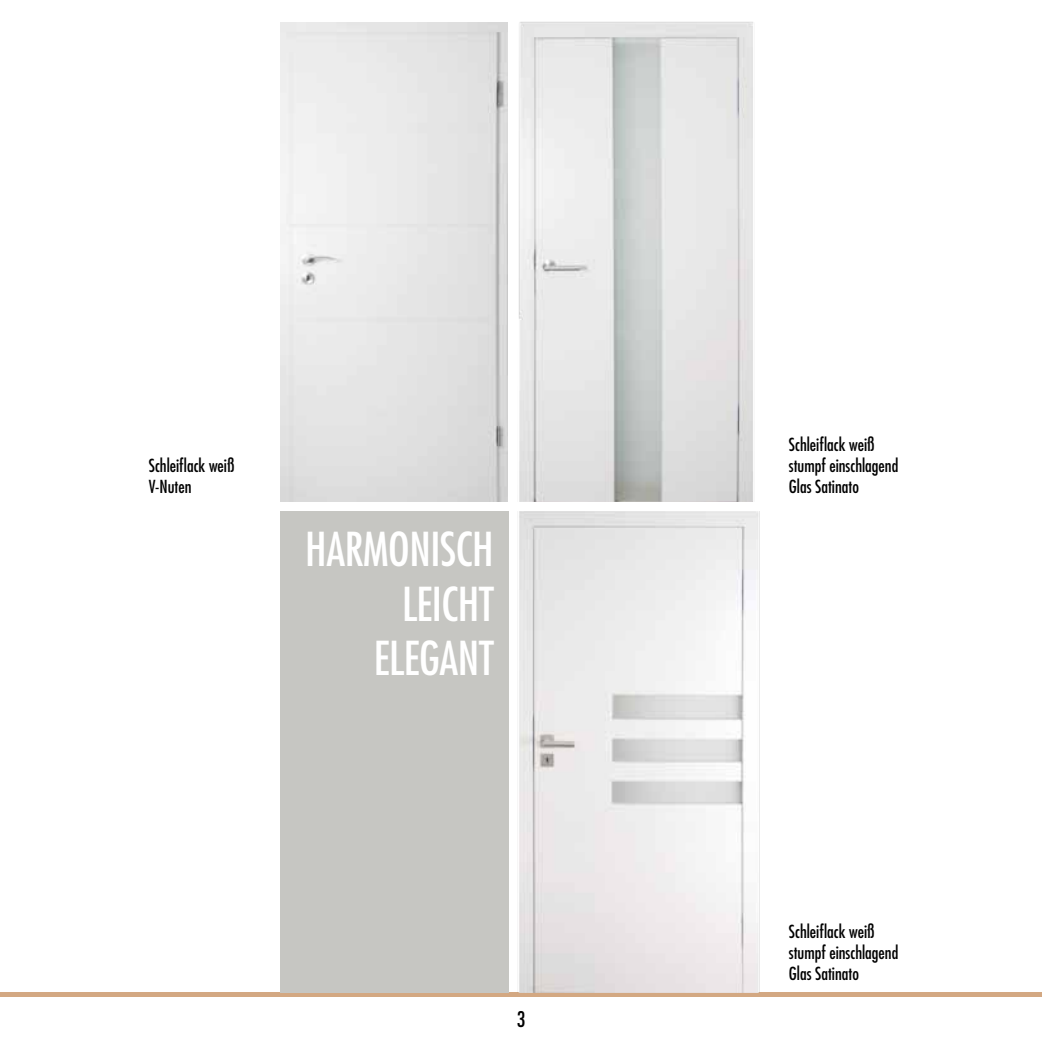
<style>
.page{position:relative;width:1042px;height:1042px;background:#fff}
.page>*{position:absolute;margin:0;border:0;box-sizing:border-box;transform-origin:0 0}
.t1{font:condensed 45.5px/54.6px "Futura";letter-spacing:-.01em;color:#fff;text-align:right}
.t2{font:condensed 21px "Futura";color:#000}
.t3{font:condensed 17.5px/21px "Futura";color:#000}
</style>
<div class="page">
<div style="left:0;top:992px;width:1042px;height:5px;background:#d3a882"></div>
<img style="left:519px;top:511px;width:241px;height:481px">
<img style="left:281px;top:23px;width:227px;height:478px">
<img style="left:519px;top:22px;width:234px;height:479px">
<div style="left:280px;top:511px;width:228px;height:481px;background:#c6c6c2"></div>
<p class="t3" style="left:149px;top:455px;width:87px">Schleiflack weiß<br>V-Nuten</p>
<h1 class="t1" style="left:305px;top:521px;width:190px">Harmonisch leicht elegant</h1>
<p class="t2" style="left:517px;top:1006px;width:10px">3</p>
<p class="t3" style="left:789px;top:434px;width:111px">Schleiflack weiß stumpf einschlagend<br>Glas Satinato</p>
<p class="t3" style="left:789px;top:921px;width:111px">Schleiflack weiß stumpf einschlagend<br>Glas Satinato</p>
</div>
